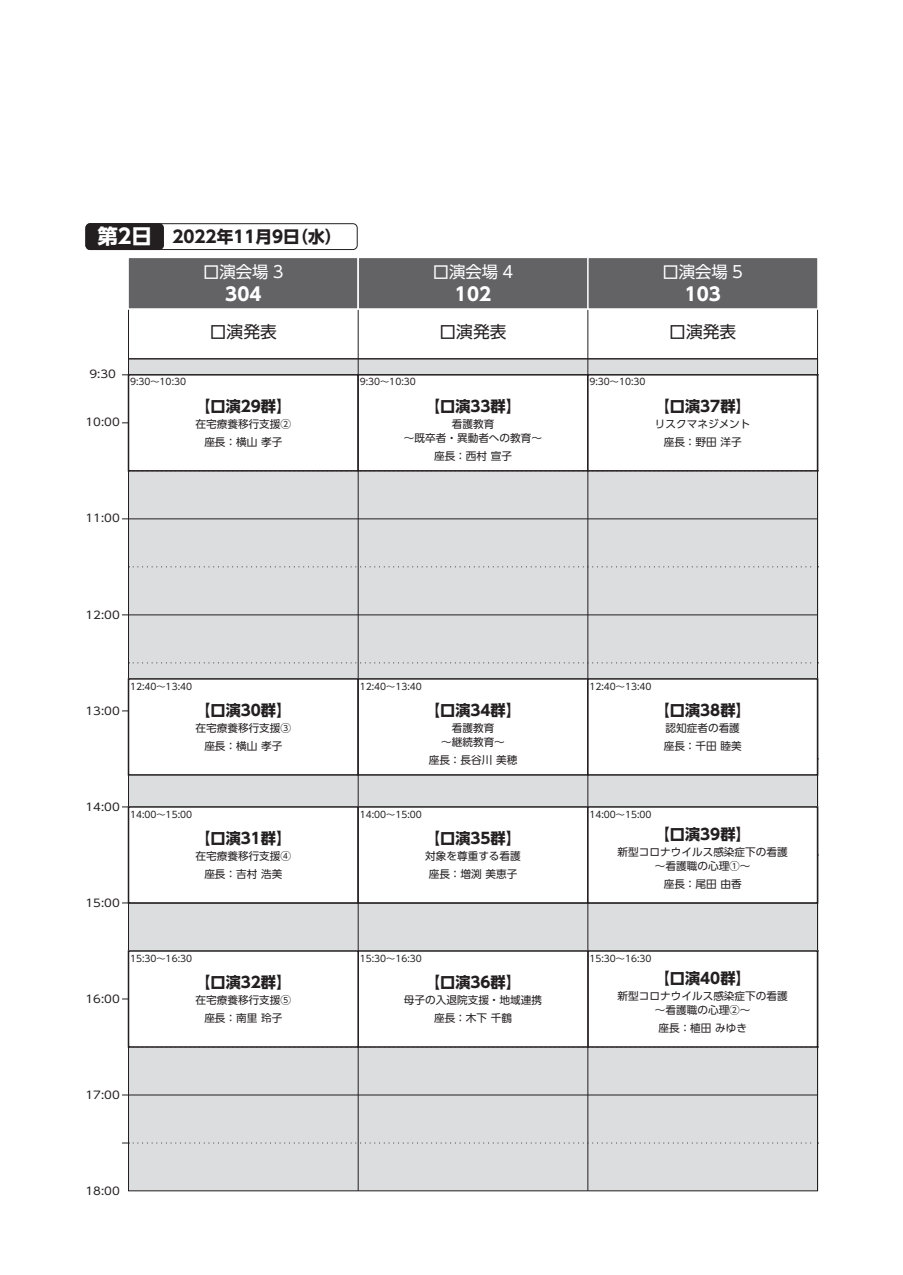
<style>
.page{position:relative;width:903px;height:1275px;background:#fff}
.page>*{position:absolute;margin:0;border:0;box-sizing:border-box;transform-origin:0 0}
.t1{font:700 18.2px "UD Shin Go Pr 6 N";color:#fff}
.t2{font:700 16.62px "UD Shin Go Pr 6 N";color:#231f20}
.t3{font:16.62px "UD Shin Go Pr 6 N";color:#231f20}
.t4{font:16.45px "UD Shin Go Pr 6 N";color:#fff}
.t5{font:700 15.22px "UD Shin Go Pr 6 N";color:#231f20}
.t6{font:10.67px/18.2px "UD Shin Go Pr 6 N";color:#231f20;text-align:center}
.t7{font:10.67px "UD Shin Go Pr 6 N";color:#231f20;scale:1.11 1}
.t8{font:9.1px "UD Shin Go Pr 6 N";color:#231f20}
.s1{font-size:20.47px;color:#fff}
</style>
<div class="page">
<div style="left:128px;top:359px;width:689px;height:832px;background:#dcdddf"></div>
<svg style="left:129px;top:566px;width:683px;height:1px"></svg>
<svg style="left:129px;top:662px;width:683px;height:1px"></svg>
<hr style="left:128px;top:358px;width:689px;height:1px;background:#231f20">
<hr style="left:128px;top:519px;width:689px;height:1px;background:#231f20">
<hr style="left:128px;top:615px;width:689px;height:1px;background:#231f20">
<hr style="left:128px;top:1095px;width:689px;height:1px;background:#231f20">
<hr style="left:128px;top:282px;width:1px;height:909px;background:#231f20">
<hr style="left:358px;top:287px;width:1px;height:904px;background:#231f20">
<hr style="left:587px;top:287px;width:1px;height:904px;background:#231f20">
<hr style="left:817px;top:282px;width:1px;height:909px;background:#231f20">
<div style="left:128px;top:257px;width:230px;height:52px;background:#636366"></div>
<div style="left:127px;top:257px;width:232px;height:53px;border:2px solid #fff"></div>
<div style="left:358px;top:257px;width:230px;height:52px;background:#636366"></div>
<div style="left:357px;top:257px;width:232px;height:53px;border:2px solid #fff"></div>
<div style="left:588px;top:257px;width:230px;height:52px;background:#636366"></div>
<div style="left:587px;top:257px;width:232px;height:53px;border:2px solid #fff"></div>
<div style="left:128px;top:375px;width:230px;height:96px;background:#fff"></div>
<div style="left:128px;top:374px;width:231px;height:98px;border:2px solid #231f20"></div>
<div style="left:358px;top:375px;width:230px;height:96px;background:#fff"></div>
<div style="left:357px;top:374px;width:232px;height:98px;border:2px solid #231f20"></div>
<div style="left:588px;top:375px;width:229px;height:96px;background:#fff"></div>
<div style="left:587px;top:374px;width:231px;height:98px;border:2px solid #231f20"></div>
<div style="left:128px;top:807px;width:230px;height:96px;background:#fff"></div>
<div style="left:128px;top:806px;width:231px;height:98px;border:2px solid #231f20"></div>
<div style="left:358px;top:807px;width:230px;height:96px;background:#fff"></div>
<div style="left:357px;top:806px;width:232px;height:98px;border:2px solid #231f20"></div>
<div style="left:588px;top:807px;width:229px;height:96px;background:#fff"></div>
<div style="left:587px;top:806px;width:231px;height:98px;border:2px solid #231f20"></div>
<div style="left:128px;top:679px;width:230px;height:96px;background:#fff"></div>
<div style="left:128px;top:678px;width:231px;height:98px;border:2px solid #231f20"></div>
<div style="left:358px;top:679px;width:230px;height:96px;background:#fff"></div>
<div style="left:357px;top:678px;width:232px;height:98px;border:2px solid #231f20"></div>
<div style="left:588px;top:679px;width:229px;height:96px;background:#fff"></div>
<div style="left:587px;top:678px;width:231px;height:98px;border:2px solid #231f20"></div>
<div style="left:588px;top:951px;width:229px;height:96px;background:#fff"></div>
<div style="left:587px;top:950px;width:231px;height:98px;border:2px solid #231f20"></div>
<div style="left:358px;top:951px;width:230px;height:96px;background:#fff"></div>
<div style="left:357px;top:950px;width:232px;height:98px;border:2px solid #231f20"></div>
<div style="left:128px;top:951px;width:230px;height:96px;background:#fff"></div>
<div style="left:128px;top:950px;width:231px;height:98px;border:2px solid #231f20"></div>
<div style="left:86px;top:223px;width:271px;height:27px;border:1px solid #231f20;border-radius:4px"></div>
<div style="left:86px;top:224px;width:77px;height:26px;background:#231f20;border-radius:4px"></div>
<div style="left:86px;top:223px;width:78px;height:27px;border:1px solid #231f20;border-radius:4px"></div>
<svg style="left:122px;top:1142px;width:690px;height:2px"></svg>
<svg style="left:122px;top:374px;width:696px;height:1px"></svg>
<h2 class="t2" style="left:96px;top:223px;width:246px"><span class="s1">第2日</span> 2022年11月9日（水）</h2>
<h3 class="t4" style="left:202px;top:259px;width:82px">口演会場 3</h3>
<h1 class="t1" style="left:224px;top:279px;width:38px">304</h1>
<h3 class="t4" style="left:431px;top:259px;width:82px">口演会場 4</h3>
<h1 class="t1" style="left:454px;top:279px;width:38px">102</h1>
<h3 class="t4" style="left:661px;top:259px;width:82px">口演会場 5</h3>
<h1 class="t1" style="left:683px;top:279px;width:38px">103</h1>
<h2 class="t3" style="left:209px;top:319px;width:68px">口演発表</h2>
<h2 class="t3" style="left:438px;top:319px;width:68px">口演発表</h2>
<h2 class="t3" style="left:668px;top:319px;width:68px">口演発表</h2>
<p class="t7" style="left:88px;top:366px;width:25px">9:30</p>
<p class="t7" style="left:84px;top:414px;width:32px">10:00</p>
<p class="t7" style="left:89px;top:366px;width:25px">9:30</p>
<p class="t7" style="left:85px;top:414px;width:32px">10:00</p>
<p class="t8" style="left:129px;top:375px;width:58px">9:30～10:30</p>
<p class="t8" style="left:130px;top:375px;width:58px">9:30～10:30</p>
<h3 class="t5" style="left:194px;top:394px;width:97px">【口演29群】</h3>
<p class="t6" style="left:194px;top:415px;width:97px">在宅療養移行支援②座長：横山 孝子</p>
<p class="t6" style="left:195px;top:415px;width:97px">在宅療養移行支援②座長：横山 孝子</p>
<p class="t8" style="left:358px;top:375px;width:58px">9:30～10:30</p>
<p class="t8" style="left:360px;top:375px;width:58px">9:30～10:30</p>
<p class="t8" style="left:588px;top:375px;width:58px">9:30～10:30</p>
<p class="t8" style="left:589px;top:375px;width:58px">9:30～10:30</p>
<h3 class="t5" style="left:424px;top:394px;width:97px">【口演33群】</h3>
<p class="t6" style="left:402px;top:417px;width:140px;line-height:13.7px">看護教育<br>～既卒者・異動者への教育～</p>
<p class="t6" style="left:433px;top:446px;width:79px">座長：西村 宣子</p>
<p class="t6" style="left:404px;top:417px;width:140px;line-height:13.7px">看護教育<br>～既卒者・異動者への教育～</p>
<p class="t6" style="left:434px;top:446px;width:79px">座長：西村 宣子</p>
<h3 class="t5" style="left:653px;top:394px;width:97px">【口演37群】</h3>
<p class="t6" style="left:653px;top:415px;width:97px">リスクマネジメント座長：野田 洋子</p>
<p class="t6" style="left:655px;top:415px;width:97px">リスクマネジメント座長：野田 洋子</p>
<p class="t7" style="left:84px;top:510px;width:32px">11:00</p>
<p class="t7" style="left:85px;top:510px;width:32px">11:00</p>
<p class="t7" style="left:84px;top:606px;width:32px">12:00</p>
<p class="t7" style="left:85px;top:606px;width:32px">12:00</p>
<p class="t7" style="left:84px;top:702px;width:32px">13:00</p>
<p class="t7" style="left:85px;top:702px;width:32px">13:00</p>
<p class="t8" style="left:129px;top:679px;width:64px">12:40～13:40</p>
<p class="t8" style="left:358px;top:679px;width:64px">12:40～13:40</p>
<p class="t8" style="left:588px;top:679px;width:64px">12:40～13:40</p>
<p class="t8" style="left:130px;top:679px;width:64px">12:40～13:40</p>
<p class="t8" style="left:360px;top:679px;width:64px">12:40～13:40</p>
<p class="t8" style="left:589px;top:679px;width:64px">12:40～13:40</p>
<h3 class="t5" style="left:194px;top:698px;width:97px">【口演30群】</h3>
<p class="t6" style="left:194px;top:719px;width:97px">在宅療養移行支援③座長：横山 孝子</p>
<p class="t6" style="left:195px;top:719px;width:97px">在宅療養移行支援③座長：横山 孝子</p>
<h3 class="t5" style="left:424px;top:698px;width:97px">【口演34群】</h3>
<p class="t6" style="left:440px;top:721px;width:65px;line-height:13.7px">看護教育<br>～継続教育～</p>
<p class="t6" style="left:427px;top:750px;width:90px">座長：長谷川 美穂</p>
<p class="t6" style="left:441px;top:721px;width:65px;line-height:13.7px">看護教育<br>～継続教育～</p>
<p class="t6" style="left:429px;top:750px;width:90px">座長：長谷川 美穂</p>
<h3 class="t5" style="left:653px;top:698px;width:97px">【口演38群】</h3>
<p class="t6" style="left:662px;top:719px;width:79px;text-align:left">認知症者の看護座長：千田 睦美</p>
<p class="t6" style="left:664px;top:719px;width:79px;text-align:left">認知症者の看護座長：千田 睦美</p>
<p class="t7" style="left:84px;top:798px;width:32px">14:00</p>
<p class="t7" style="left:85px;top:798px;width:32px">14:00</p>
<p class="t7" style="left:84px;top:894px;width:32px">15:00</p>
<p class="t7" style="left:85px;top:894px;width:32px">15:00</p>
<p class="t8" style="left:129px;top:807px;width:64px">14:00～15:00</p>
<p class="t8" style="left:130px;top:807px;width:64px">14:00～15:00</p>
<h3 class="t5" style="left:194px;top:826px;width:97px">【口演31群】</h3>
<p class="t6" style="left:194px;top:847px;width:97px">在宅療養移行支援④座長：吉村 浩美</p>
<p class="t6" style="left:195px;top:847px;width:97px">在宅療養移行支援④座長：吉村 浩美</p>
<p class="t8" style="left:358px;top:807px;width:64px">14:00～15:00</p>
<p class="t8" style="left:360px;top:807px;width:64px">14:00～15:00</p>
<h3 class="t5" style="left:424px;top:826px;width:97px">【口演35群】</h3>
<p class="t6" style="left:424px;top:847px;width:97px">対象を尊重する看護座長：増渕 美恵子</p>
<p class="t6" style="left:425px;top:847px;width:97px">対象を尊重する看護座長：増渕 美恵子</p>
<p class="t8" style="left:588px;top:807px;width:64px">14:00～15:00</p>
<p class="t8" style="left:589px;top:807px;width:64px">14:00～15:00</p>
<h3 class="t5" style="left:653px;top:822px;width:97px">【口演39群】</h3>
<p class="t6" style="left:616px;top:845px;width:172px;line-height:13.7px">新型コロナウイルス感染症下の看護～看護職の心理①～</p>
<p class="t6" style="left:662px;top:874px;width:79px">座長：尾田 由香</p>
<p class="t6" style="left:618px;top:845px;width:172px;line-height:13.7px">新型コロナウイルス感染症下の看護～看護職の心理①～</p>
<p class="t6" style="left:664px;top:874px;width:79px">座長：尾田 由香</p>
<p class="t7" style="left:84px;top:990px;width:32px">16:00</p>
<p class="t7" style="left:85px;top:990px;width:32px">16:00</p>
<p class="t8" style="left:129px;top:951px;width:64px">15:30～16:30</p>
<p class="t8" style="left:130px;top:951px;width:64px">15:30～16:30</p>
<h3 class="t5" style="left:194px;top:970px;width:97px">【口演32群】</h3>
<p class="t6" style="left:194px;top:991px;width:97px">在宅療養移行支援⑤座長：南里 玲子</p>
<p class="t6" style="left:195px;top:991px;width:97px">在宅療養移行支援⑤座長：南里 玲子</p>
<p class="t8" style="left:358px;top:951px;width:64px">15:30～16:30</p>
<p class="t8" style="left:360px;top:951px;width:64px">15:30～16:30</p>
<p class="t8" style="left:588px;top:951px;width:64px">15:30～16:30</p>
<p class="t8" style="left:589px;top:951px;width:64px">15:30～16:30</p>
<h3 class="t5" style="left:424px;top:970px;width:97px">【口演36群】</h3>
<p class="t6" style="left:402px;top:991px;width:140px">母子の入退院支援・地域連携座長：木下 千鶴</p>
<p class="t6" style="left:404px;top:991px;width:140px">母子の入退院支援・地域連携座長：木下 千鶴</p>
<h3 class="t5" style="left:653px;top:966px;width:97px">【口演40群】</h3>
<p class="t6" style="left:616px;top:989px;width:172px;line-height:13.7px">新型コロナウイルス感染症下の看護～看護職の心理②～</p>
<p class="t6" style="left:657px;top:1018px;width:90px">座長：植田 みゆき</p>
<p class="t6" style="left:618px;top:989px;width:172px;line-height:13.7px">新型コロナウイルス感染症下の看護～看護職の心理②～</p>
<p class="t6" style="left:658px;top:1018px;width:90px">座長：植田 みゆき</p>
<p class="t7" style="left:84px;top:1086px;width:32px">17:00</p>
<p class="t7" style="left:85px;top:1086px;width:32px">17:00</p>
<p class="t7" style="left:84px;top:1182px;width:32px">18:00</p>
<p class="t7" style="left:85px;top:1182px;width:32px">18:00</p>
</div>
